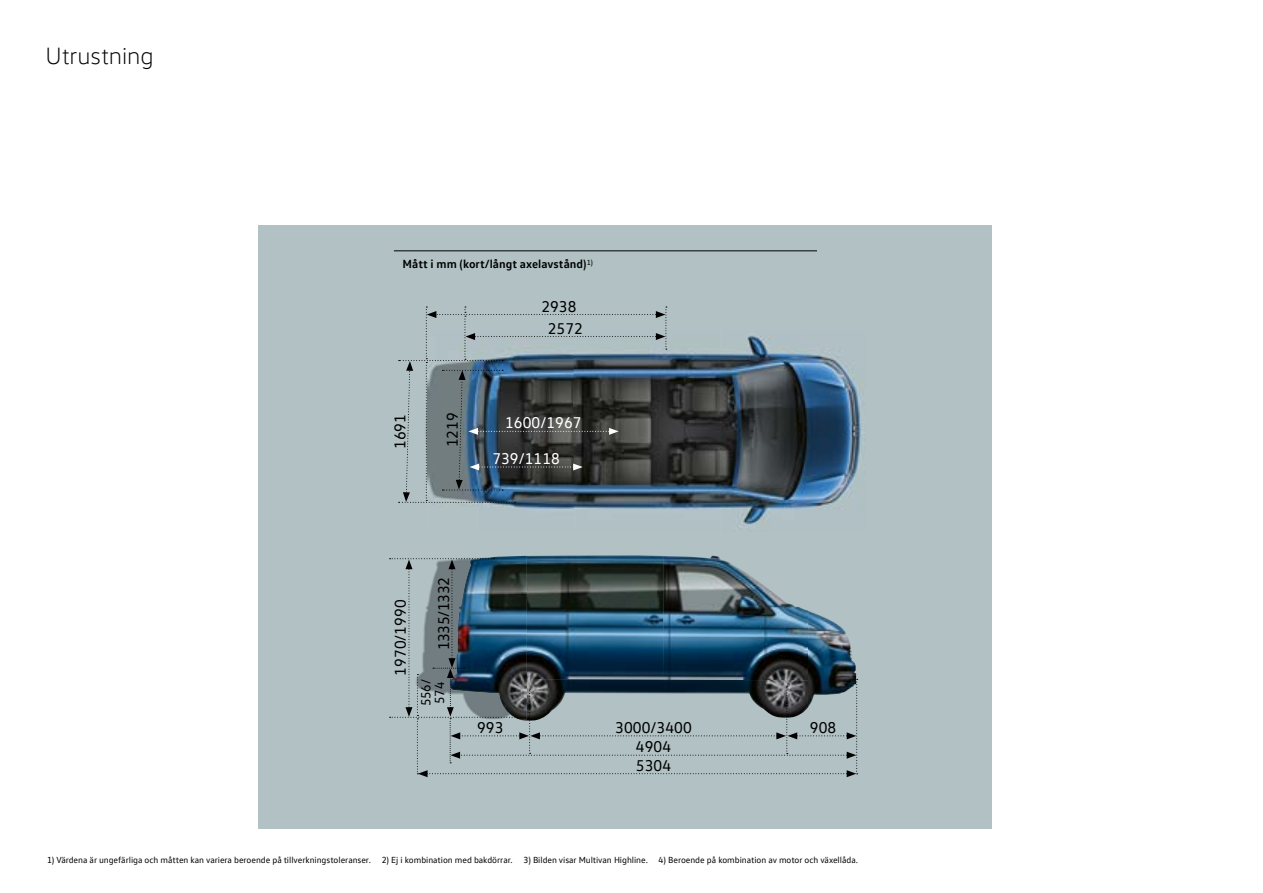
<style>
.page{position:relative;width:1263px;height:893px;background:#fff}
.page>*{position:absolute;margin:0;border:0;box-sizing:border-box;transform-origin:0 0}
.t1{font:300 24px "VW Head";letter-spacing:.005em;color:#000}
.t2{font:15.9px/22.2px "VW Text";letter-spacing:.005em;color:#000;text-align:center}
.t3{font:15.9px "VW Text";letter-spacing:.005em;color:#fff}
.t4{font:15.9px "VW Text";letter-spacing:-.02em;color:#000}
.t5{font:13.5px/13.5px "VW Text";letter-spacing:-.01em;color:#000}
.t6{font:700 12px "VW Text";letter-spacing:.005em;color:#000}
.t7{font:9px "VW Text";letter-spacing:-.005em;color:#000}
</style>
<div class="page">
<div style="left:258px;top:225px;width:734px;height:604px;background:#b1c1c4"></div>
<img style="left:574px;top:335px;width:289px;height:196px">
<img style="left:476px;top:503px;width:98px;height:7px">
<img style="left:527px;top:555px;width:193px;height:3px">
<svg style="left:399px;top:307px;width:268px;height:196px"></svg>
<img style="left:390px;top:558px;width:468px;height:219px">
<hr style="left:394px;top:250px;width:423px;height:1px;background:#000">
<h1 class="t1" style="left:46px;top:41px;width:110px">Utrustning</h1>
<h3 class="t6" style="left:402px;top:256px;width:192px">Mått i mm (kort/långt axelavstånd)<sup>1)</sup></h3>
<h2 class="t2" style="left:389px;top:449px;width:37px;rotate:-90deg">1691</h2>
<h2 class="t2" style="left:441px;top:447px;width:37px;rotate:-90deg">1219</h2>
<h2 class="t2" style="left:541px;top:295px;width:43px">2938<br>2572</h2>
<h2 class="t3" style="left:505px;top:413px;width:78px">1600/1967</h2>
<h2 class="t3" style="left:492px;top:448px;width:69px">739/1118</h2>
<h2 class="t2" style="left:389px;top:676px;width:78px;rotate:-90deg">1970/1990</h2>
<h2 class="t4" style="left:434px;top:650px;width:75px;rotate:-90deg">1335/1332</h2>
<h3 class="t5" style="left:419px;top:706px;width:28px;rotate:-90deg">556/<br>574</h3>
<h2 class="t2" style="left:477px;top:716px;width:28px">993</h2>
<h2 class="t2" style="left:615px;top:716px;width:78px">3000/3400</h2>
<h2 class="t2" style="left:810px;top:716px;width:28px">908</h2>
<h2 class="t2" style="left:636px;top:737px;width:37px;line-height:18.5px;text-align:left">4904<br>5304</h2>
<p class="t7" style="left:47px;top:855px;width:812px">1) Värdena är ungefärliga och måtten kan variera beroende på tillverkningstoleranser. 2) Ej i kombination med bakdörrar. 3) Bilden visar Multivan Highline. 4) Beroende på kombination av motor och växellåda.</p>
</div>
